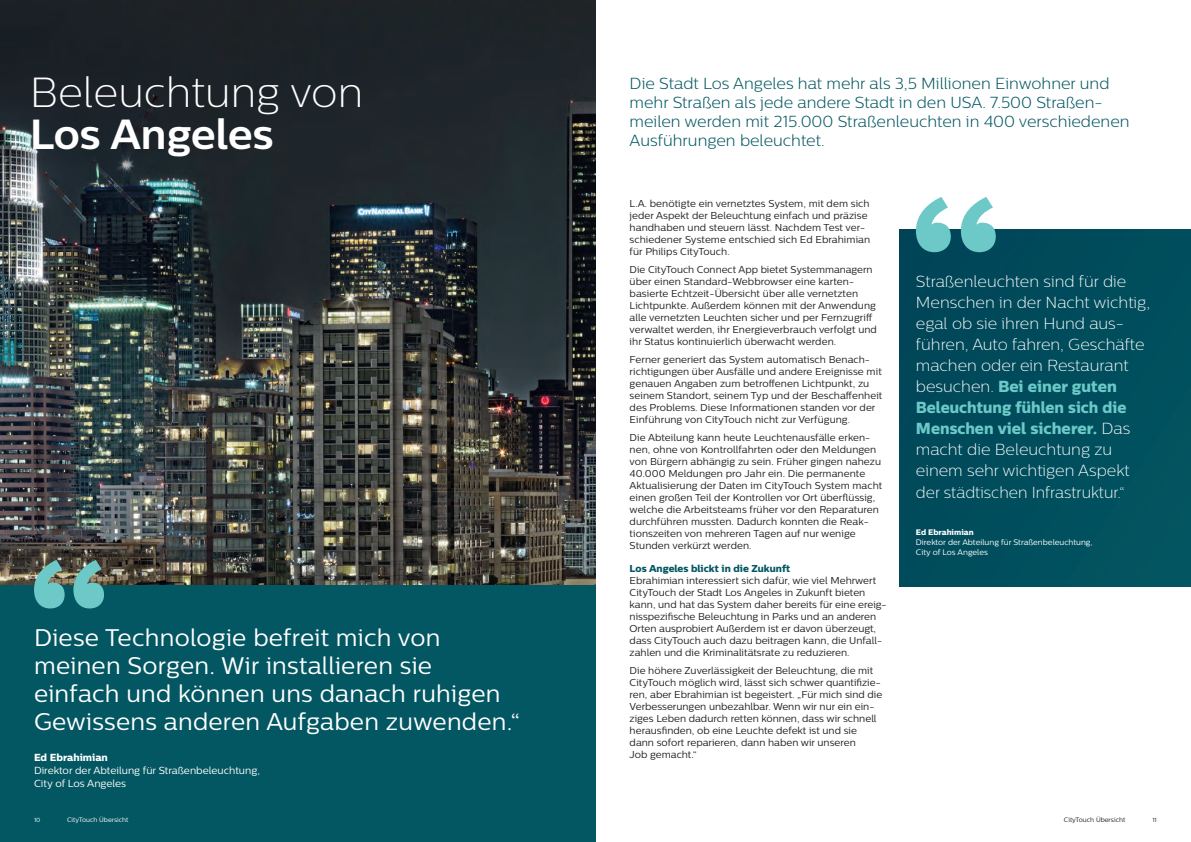
<style>
.page{position:relative;width:1191px;height:842px;background:#fff}
.page>*{position:absolute;margin:0;border:0;box-sizing:border-box;transform-origin:0 0}
.t1{font:42px/42px "Centrale Sans X Light";color:#fff}
.body_text_7_5pt_bold{font:24px/28px "Centrale Sans";letter-spacing:.01em;color:#fff}
.body_text_7_5pt_bold-2{font:16px/21.1px "Centrale Sans X Light";color:#fff}
._02_-_BODYTEXT{font:300 16px/19px "Centrale Sans";color:#035762}
._02_-_BODYTEXT-2{font:10.2px "Centrale Sans";color:#fff}
._02_-_BODYTEXT-3{font:10.2px "Centrale Sans X Bold";color:#fff}
.body_text_7_5pt_bold-3{font:10px/12px "Centrale Sans";letter-spacing:.005em;color:#231f20}
._02_-_BODYTEXT-4{font:10px/12px "Centrale Sans";color:#231f20}
._02_-_BODYTEXT-5{font:8px "Centrale Sans";color:#fff}
._02_-_BODYTEXT-6{font:8px "Centrale Sans X Bold";color:#fff}
.t2{font:6.5px "Centrale Sans";color:#231f20}
.t3{font:6.5px "Centrale Sans";color:#fff}
.t4{font:6px "Centrale Sans";color:#231f20}
.t5{font:6px "Centrale Sans";color:#fff}
.s1{font-family:"Centrale Sans";font-weight:700}
.s2{font-family:"Centrale Sans X Bold";color:#035762}
.s3{font-family:"Centrale Sans X Bold";color:#6cc9c7}
</style>
<div class="page">
<img style="left:0;top:0;width:595px;height:585px">
<div style="left:899px;top:230px;width:292px;height:357px;background:#004d5c"></div>
<svg style="left:916px;top:197px;width:79px;height:55px"></svg>
<div style="left:0;top:585px;width:595px;height:257px;background:#035762"></div>
<svg style="left:34px;top:560px;width:70px;height:48px;background:#5e9a95"></svg>
<p class="t1" style="left:30px;top:71px;width:335px">Beleuchtung von<br><span class="s1">Los Angeles</span></p>
<p class="body_text_7_5pt_bold" style="left:34px;top:623px;width:488px">Diese Technologie befreit mich von meinen Sorgen. Wir installieren sie einfach und können uns danach ruhigen Gewissens anderen Aufgaben zuwenden.“</p>
<p class="_02_-_BODYTEXT-3" style="left:34px;top:751px;width:75px">Ed Ebrahimian</p>
<p class="_02_-_BODYTEXT-2" style="left:34px;top:765px;width:227px">Direktor der Abteilung für Straßenbeleuchtung,</p>
<p class="_02_-_BODYTEXT-2" style="left:34px;top:777px;width:94px">City of Los Angeles</p>
<p class="t5" style="left:34px;top:817px;width:8px">10</p>
<p class="t3" style="left:67px;top:816px;width:63px">CityTouch Übersicht</p>
<p class="_02_-_BODYTEXT" style="left:629px;top:73px;width:501px">Die Stadt Los Angeles hat mehr als 3,5 Millionen Einwohner und mehr Straßen als jede andere Stadt in den USA. 7.500 Straßen&shy;meilen werden mit 215.000 Straßenleuchten in 400 verschiedenen Ausführungen beleuchtet.</p>
<p class="body_text_7_5pt_bold-3" style="left:629px;top:197px;width:242px">L.A. benötigte ein vernetztes System, mit dem sich jeder Aspekt der Beleuchtung einfach und präzise handhaben und steuern lässt. Nachdem Test ver&shy;schiedener Systeme entschied sich Ed Ebrahimian für Philips CityTouch.</p>
<p class="body_text_7_5pt_bold-3" style="left:629px;top:263px;width:249px">Die CityTouch Connect App bietet Systemmanagern über einen Standard-Webbrowser eine karten&shy;basierte Echtzeit-Übersicht über alle vernetzten Lichtpunkte. Außerdem können mit der Anwendung alle vernetzten Leuchten sicher und per Fernzugriff verwaltet werden, ihr Energieverbrauch verfolgt und ihr Status kontinuierlich überwacht werden.</p>
<p class="body_text_7_5pt_bold-3" style="left:629px;top:353px;width:254px">Ferner generiert das System automatisch Benach&shy;richtigungen über Ausfälle und andere Ereignisse mit genauen Angaben zum betroffenen Lichtpunkt, zu seinem Standort, seinem Typ und der Beschaffenheit des Problems. Diese Informationen standen vor der Einführung von CityTouch nicht zur Verfügung.</p>
<p class="body_text_7_5pt_bold-3" style="left:629px;top:431px;width:254px">Die Abteilung kann heute Leuchtenausfälle erken&shy;nen, ohne von Kontrollfahrten oder den Meldungen von Bürgern abhängig zu sein. Früher gingen nahezu 40.000 Meldungen pro Jahr ein. Die permanente Aktualisierung der Daten im CityTouch System macht einen großen Teil der Kontrollen vor Ort überflüssig, welche die Arbeitsteams früher vor den Reparaturen durchführen mussten. Dadurch konnten die Reak&shy;tionszeiten von mehreren Tagen auf nur wenige Stunden verkürzt werden.</p>
<p class="_02_-_BODYTEXT-4" style="left:629px;top:563px;width:258px"><span class="s2">Los Angeles blickt in die Zukunft<br></span>Ebrahimian interessiert sich dafür, wie viel Mehrwert CityTouch der Stadt Los Angeles in Zukunft bieten kann, und hat das System daher bereits für eine ereig&shy;nisspezifische Beleuchtung in Parks und an anderen Orten ausprobiert Außerdem ist er davon überzeugt, dass CityTouch auch dazu beitragen kann, die Unfall&shy;zahlen und die Kriminalitätsrate zu reduzieren.</p>
<p class="body_text_7_5pt_bold-3" style="left:629px;top:665px;width:254px">Die höhere Zuverlässigkeit der Beleuchtung, die mit CityTouch möglich wird, lässt sich schwer quantifizie&shy;ren, aber Ebrahimian ist begeistert. „Für mich sind die Verbesserungen unbezahlbar. Wenn wir nur ein ein&shy;ziges Leben dadurch retten können, dass wir schnell herausfinden, ob eine Leuchte defekt ist und sie dann sofort reparieren, dann haben wir unseren<br>Job gemacht.“</p>
<p class="body_text_7_5pt_bold-2" style="left:916px;top:271px;width:236px">Straßenleuchten sind für die<br>Menschen in der Nacht wichtig, egal ob sie ihren Hund aus&shy;führen, Auto fahren, Geschäfte machen oder ein Restaurant besuchen. <span class="s3">Bei einer guten<br>Beleuchtung fühlen sich die<br>Menschen viel sicherer.</span> Das macht die Beleuchtung zu einem sehr wichtigen Aspekt der städtischen Infrastruktur.“</p>
<p class="_02_-_BODYTEXT-6" style="left:916px;top:527px;width:59px">Ed Ebrahimian</p>
<p class="_02_-_BODYTEXT-5" style="left:916px;top:537px;width:178px">Direktor der Abteilung für Straßenbeleuchtung,</p>
<p class="_02_-_BODYTEXT-5" style="left:916px;top:547px;width:74px">City of Los Angeles</p>
<p class="t2" style="left:1064px;top:816px;width:63px">CityTouch Übersicht</p>
<p class="t4" style="left:1152px;top:817px;width:6px">11</p>
</div>
